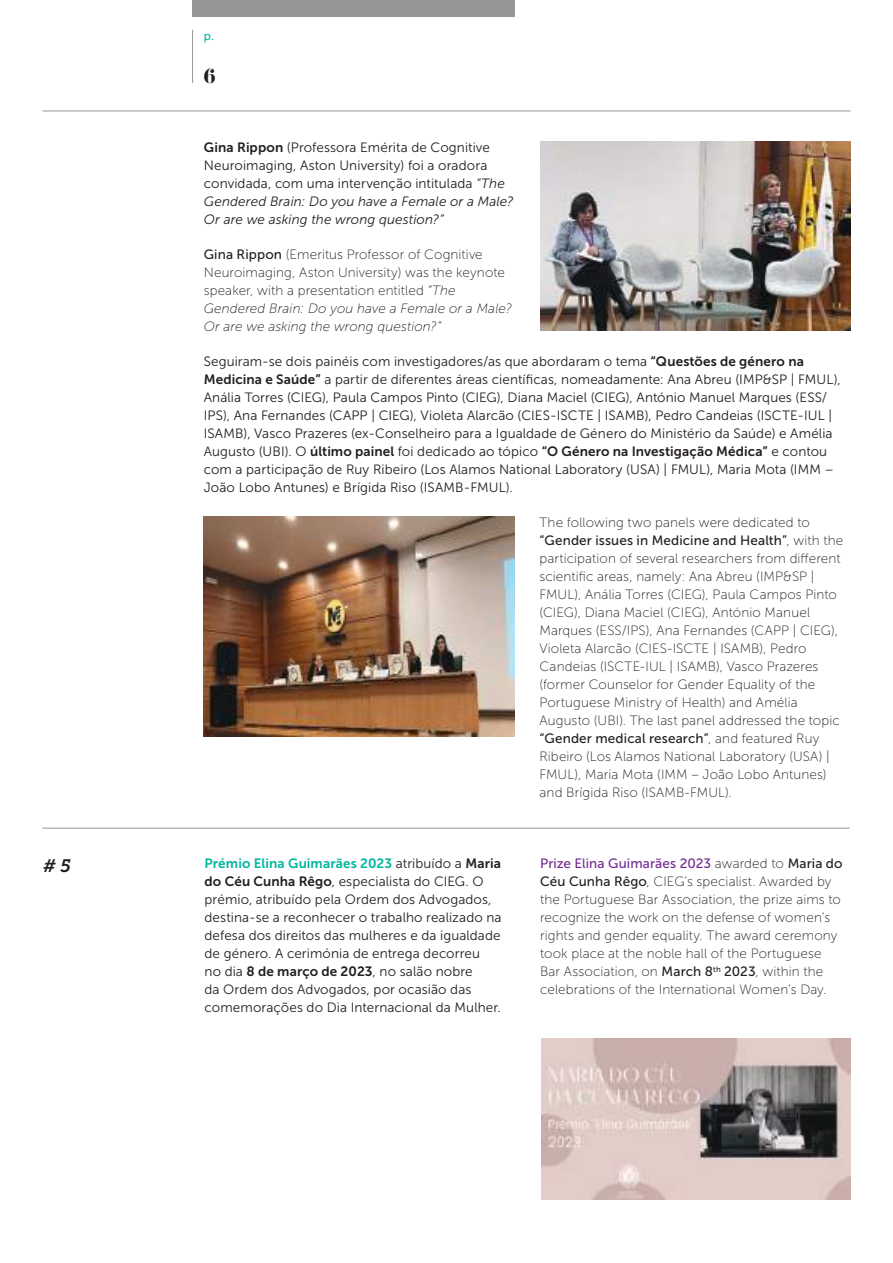
<style>
.page{position:relative;width:893px;height:1263px;background:#fff}
.page>*{position:absolute;margin:0;border:0;box-sizing:border-box;transform-origin:0 0}
.t1{font:italic 18px "Museo Slab 700";color:#241f1f}
.t2{font:18px "Eloquent JF Pro";color:#241f1f}
.t3{font:13.5px/18px "Museo Sans 300";letter-spacing:.01em;color:#241f1f}
.t4{font:13.5px/18px "Museo Sans 100";letter-spacing:.01em;color:#241f1f}
.t5{font:13.5px "Museo Sans 700";letter-spacing:.01em;color:#241f1f}
.t6{font:13.5px "Museo Sans 500";letter-spacing:.01em;color:#241f1f}
.t7{font:13.5px "Museo Sans 700";letter-spacing:.01em;color:#01b79d}
.t8{font:13.5px "Museo Sans 500";letter-spacing:.005em;color:#722c90}
.t9{font:12px "Museo Sans 500";color:#01b79d}
.s1{font-family:"Museo Sans 700"}
.s2{font-style:italic}
.s3{font-family:"Museo Sans 500"}
.s4{font-family:"Museo Sans 300"}
.s5{font-family:"Museo Sans 100"}
.s6{font-family:"Museo Sans 300";color:#241f1f}
.s7{color:#241f1f}
.s8{font-family:"Museo Sans 100";color:#241f1f}
</style>
<div class="page">
<div style="left:192px;top:0;width:322px;height:17px;background:#969698"></div>
<hr style="left:192px;top:30px;width:1px;height:53px;background:#969698">
<hr style="left:43px;top:111px;width:807px;height:1px;background:#969698">
<img style="left:540px;top:142px;width:310px;height:189px">
<img style="left:541px;top:1038px;width:309px;height:161px">
<hr style="left:42px;top:828px;width:808px;height:1px;background:#969698">
<img style="left:204px;top:517px;width:310px;height:220px">
<h1 class="t1" style="left:43px;top:855px;width:29px"># 5</h1>
<p class="t9" style="left:204px;top:29px;width:12px">p.</p>
<h1 class="t2" style="left:204px;top:66px;width:13px">6</h1>
<p class="t3" style="left:204px;top:138px;width:311px"><span class="s1">Gina Rippon</span> (Professora Emérita de Cognitive Neuroimaging, Aston University) foi a oradora convidada, com uma intervenção intitulada <span class="s2">“The Gendered Brain: Do you have a Female or a Male?<br>Or are we asking the wrong question?”</span></p>
<p class="t4" style="left:204px;top:245px;width:310px"><span class="s3">Gina Rippon</span> (Emeritus Professor of Cognitive Neuroimaging, Aston University) was the keynote speaker, with a presentation entitled <span class="s2">“The Gendered Brain: Do you have a Female or a Male?<br>Or are we asking the wrong question?”</span></p>
<p class="t3" style="left:204px;top:352px;width:638px">Seguiram-se dois painéis com investigadores/as que abordaram o tema <span class="s1">“Questões de género na Medicina e Saúde”</span> a partir de diferentes áreas científicas, nomeadamente: Ana Abreu (IMP&amp;SP | FMUL), Anália Torres (CIEG), Paula Campos Pinto (CIEG), Diana Maciel (CIEG), António Manuel Marques (ESS/ IPS), Ana Fernandes (CAPP | CIEG), Violeta Alarcão (CIES-ISCTE | ISAMB), Pedro Candeias (ISCTE-IUL | ISAMB), Vasco Prazeres (ex-Conselheiro para a Igualdade de Género do Ministério da Saúde) e Amélia</p>
<p class="t5" style="left:204px;top:444px;width:625px"><span class="s4">Augusto (UBI). O</span> último painel <span class="s4">foi dedicado ao tópico</span> “O Género na Investigação Médica” <span class="s4">e contou</span></p>
<p class="t3" style="left:204px;top:460px;width:632px">com a participação de Ruy Ribeiro (Los Alamos National Laboratory (USA) | FMUL), Maria Mota (IMM –<br>João Lobo Antunes) e Brígida Riso (ISAMB-FMUL).</p>
<p class="t4" style="left:539px;top:514px;width:272px">The following two panels were dedicated to</p>
<p class="t6" style="left:539px;top:533px;width:305px">“Gender issues in Medicine and Health”<span class="s5">, with the</span></p>
<p class="t4" style="left:539px;top:550px;width:303px">participation of several researchers from different scientific areas, namely: Ana Abreu (IMP&amp;SP | FMUL), Anália Torres (CIEG), Paula Campos Pinto (CIEG), Diana Maciel (CIEG), António Manuel Marques (ESS/IPS), Ana Fernandes (CAPP | CIEG), Violeta Alarcão (CIES-ISCTE | ISAMB), Pedro Candeias (ISCTE-IUL | ISAMB), Vasco Prazeres (former Counselor for Gender Equality of the Portuguese Ministry of Health) and Amélia Augusto (UBI). The last panel addressed the topic</p>
<p class="t6" style="left:539px;top:731px;width:281px">“Gender medical research”<span class="s5">, and featured Ruy</span></p>
<p class="t4" style="left:539px;top:748px;width:292px">Ribeiro (Los Alamos National Laboratory (USA) |<br>FMUL), Maria Mota (IMM – João Lobo Antunes) and Brígida Riso (ISAMB-FMUL).</p>
<p class="t7" style="left:205px;top:856px;width:298px">Prémio Elina Guimarães 2023 <span class="s6">atribuído a</span> <span class="s7">Maria</span></p>
<p class="t3" style="left:205px;top:873px;width:298px"><span class="s1">do Céu Cunha Rêgo</span>, especialista do CIEG. O prémio, atribuído pela Ordem dos Advogados, destina-se a reconhecer o trabalho realizado na defesa dos direitos das mulheres e da igualdade de género. A cerimónia de entrega decorreu<br>no dia <span class="s1">8 de março de 2023</span>, no salão nobre<br>da Ordem dos Advogados, por ocasião das comemorações do Dia Internacional da Mulher.</p>
<p class="t8" style="left:540px;top:856px;width:304px">Prize Elina Guimarães 2023 <span class="s8">awarded to</span> <span class="s7">Maria do</span></p>
<p class="t4" style="left:540px;top:873px;width:302px"><span class="s3">Céu Cunha Rêgo</span>, CIEG’s specialist. Awarded by the Portuguese Bar Association, the prize aims to recognize the work on the defense of women’s rights and gender equality. The award ceremony took place at the noble hall of the Portuguese Bar Association, on <span class="s3">March 8</span><sup>th</sup> <span class="s3">2023</span>, within the celebrations of the International Women’s Day.</p>
</div>
